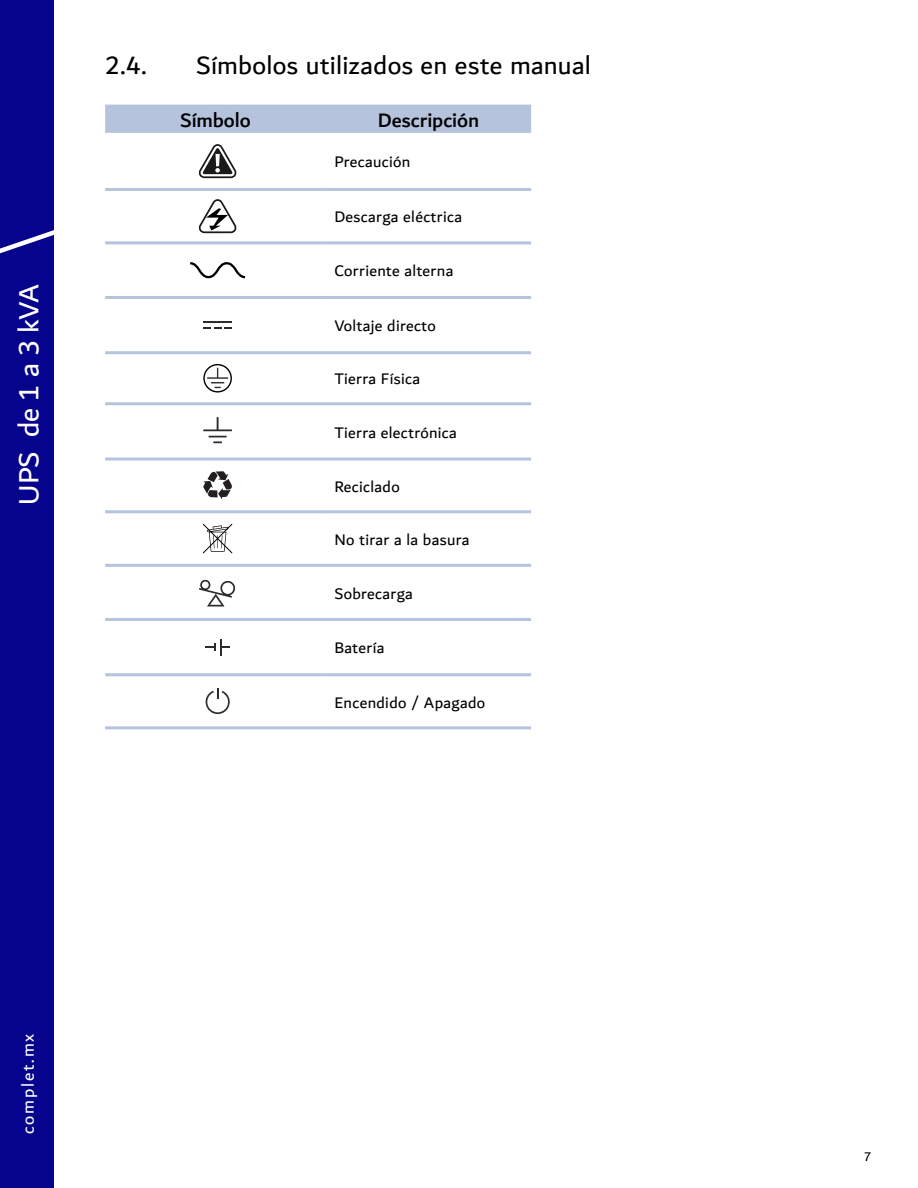
<style>
.page{position:relative;width:918px;height:1188px;background:#fff}
.page>*{position:absolute;margin:0;border:0;box-sizing:border-box;transform-origin:0 0}
.t1{font:30px "Dubai";letter-spacing:-.015em;color:#fff}
.t2{font:27px "Dubai";letter-spacing:.01em;color:#000}
.t3{font:500 21px "Dubai";letter-spacing:-.005em;color:#000}
.t4{font:18px "Dubai";letter-spacing:.1em;color:#fff}
.t5{font:16.5px "Dubai";letter-spacing:.02em;color:#000}
.t6{font:13.5px "Dubai";color:#000}
</style>
<div class="page">
<div style="left:0;top:0;width:54px;height:1188px;background:#06038d"></div>
<svg style="left:0;top:230px;width:54px;height:24px"></svg>
<div style="left:105px;top:105px;width:426px;height:28px;background:#b5c3dd"></div>
<hr style="left:105px;top:188px;width:221px;height:3px;background:#b5c3dd">
<hr style="left:326px;top:188px;width:205px;height:3px;background:#b5c3dd">
<hr style="left:105px;top:241px;width:221px;height:3px;background:#b5c3dd">
<hr style="left:326px;top:241px;width:205px;height:3px;background:#b5c3dd">
<hr style="left:105px;top:296px;width:221px;height:3px;background:#b5c3dd">
<hr style="left:326px;top:296px;width:205px;height:3px;background:#b5c3dd">
<hr style="left:105px;top:351px;width:221px;height:3px;background:#b5c3dd">
<hr style="left:326px;top:351px;width:205px;height:3px;background:#b5c3dd">
<hr style="left:105px;top:402px;width:221px;height:3px;background:#b5c3dd">
<hr style="left:326px;top:402px;width:205px;height:3px;background:#b5c3dd">
<hr style="left:105px;top:458px;width:221px;height:3px;background:#b5c3dd">
<hr style="left:326px;top:458px;width:205px;height:3px;background:#b5c3dd">
<hr style="left:105px;top:510px;width:221px;height:3px;background:#b5c3dd">
<hr style="left:326px;top:510px;width:205px;height:3px;background:#b5c3dd">
<hr style="left:105px;top:564px;width:221px;height:3px;background:#b5c3dd">
<hr style="left:326px;top:564px;width:205px;height:3px;background:#b5c3dd">
<hr style="left:105px;top:618px;width:221px;height:3px;background:#b5c3dd">
<hr style="left:326px;top:618px;width:205px;height:3px;background:#b5c3dd">
<hr style="left:105px;top:673px;width:221px;height:3px;background:#b5c3dd">
<hr style="left:326px;top:673px;width:205px;height:3px;background:#b5c3dd">
<hr style="left:105px;top:726px;width:221px;height:3px;background:#b5c3dd">
<hr style="left:326px;top:726px;width:205px;height:3px;background:#b5c3dd">
<svg style="left:199px;top:144px;width:37px;height:34px"></svg>
<svg style="left:199px;top:199px;width:38px;height:34px"></svg>
<svg style="left:190px;top:262px;width:56px;height:17px"></svg>
<hr style="left:203px;top:321px;width:29px;height:2px;background:#2b2d2d">
<svg style="left:203px;top:327px;width:29px;height:2px"></svg>
<svg style="left:203px;top:364px;width:29px;height:29px"></svg>
<svg style="left:203px;top:417px;width:29px;height:27px"></svg>
<svg style="left:203px;top:471px;width:29px;height:28px"></svg>
<svg style="left:202px;top:523px;width:31px;height:31px"></svg>
<svg style="left:199px;top:579px;width:37px;height:28px"></svg>
<svg style="left:205px;top:639px;width:25px;height:17px"></svg>
<svg style="left:205px;top:688px;width:25px;height:26px"></svg>
<h1 class="t1" style="left:10px;top:505px;width:222px;rotate:-90deg">UPS de 1 a 3 kVA</h1>
<h2 class="t2" style="left:105px;top:49px;width:43px">2.4.</h2>
<h2 class="t2" style="left:196px;top:49px;width:396px">Símbolos utilizados en este manual</h2>
<p class="t3" style="left:180px;top:107px;width:72px">Símbolo</p>
<p class="t3" style="left:378px;top:107px;width:103px">Descripción</p>
<p class="t5" style="left:334px;top:152px;width:78px">Precaución</p>
<p class="t5" style="left:334px;top:207px;width:129px">Descarga eléctrica</p>
<p class="t5" style="left:334px;top:261px;width:121px">Corriente alterna</p>
<p class="t5" style="left:334px;top:316px;width:103px">Voltaje directo</p>
<p class="t5" style="left:334px;top:369px;width:87px">Tierra Física</p>
<p class="t5" style="left:334px;top:422px;width:124px">Tierra electrónica</p>
<p class="t5" style="left:334px;top:476px;width:67px">Reciclado</p>
<p class="t5" style="left:334px;top:529px;width:137px">No tirar a la basura</p>
<p class="t5" style="left:334px;top:583px;width:80px">Sobrecarga</p>
<p class="t5" style="left:334px;top:638px;width:52px">Batería</p>
<p class="t5" style="left:334px;top:692px;width:152px">Encendido / Apagado</p>
<p class="t4" style="left:17px;top:1134px;width:102px;rotate:-90deg">complet.mx</p>
<p class="t6" style="left:864px;top:1148px;width:9px">7</p>
</div>
